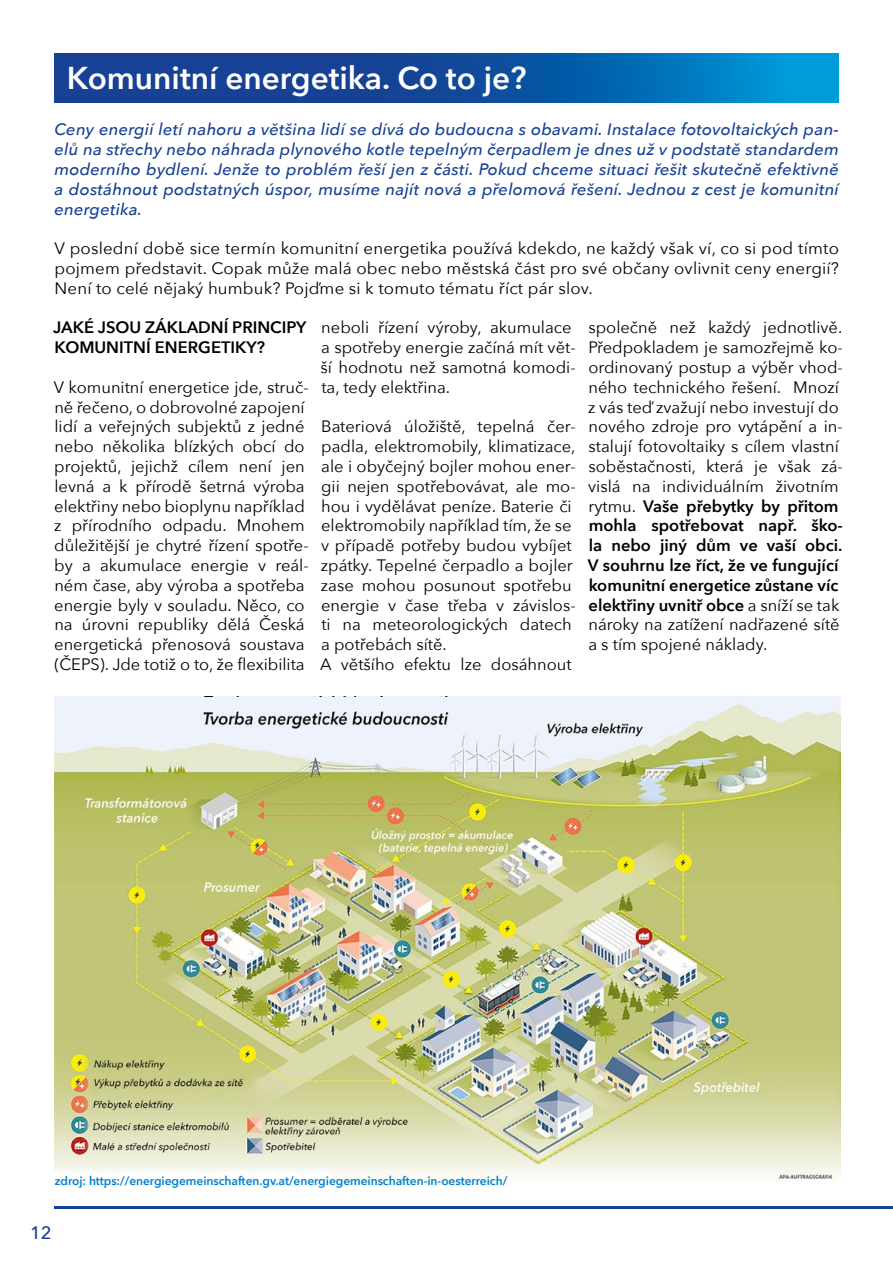
<style>
.page{position:relative;width:893px;height:1263px;background:#fff}
.page>*{position:absolute;margin:0;border:0;box-sizing:border-box;transform-origin:0 0}
.t1{font:600 31.5px "Avenir Next";color:#fff}
.t2{font:500 18px "Avenir Next";color:#164194}
.t3{font:16.5px/19.8px "Avenir Next";color:#000}
.t4{font:italic 500 16.5px/19.8px "Avenir Next";letter-spacing:.01em;color:#164194;text-align:justify}
.t5{font:600 16.5px/19.8px "Avenir Next";color:#000}
.t6{font:600 12px "Avenir Next";letter-spacing:-.005em;color:#0081c9}
.s1{font-weight:600}
</style>
<div class="page">
<hr style="left:54px;top:1207px;width:839px;height:2px;background:#164194">
<svg style="left:54px;top:54px;width:785px;height:48px;background:#0c58a6"></svg>
<img style="left:55px;top:697px;width:785px;height:484px">
<img style="left:193px;top:710px;width:268px;height:30px">
<div style="left:168px;top:697px;width:325px;height:13px;background:#eef2fb"></div>
<h1 class="t1" style="left:67px;top:51px;width:461px">Komunitní energetika. Co to je?</h1>
<p class="t4" style="left:55px;top:119px;width:786px">Ceny energií letí nahoru a většina lidí se dívá do budoucna s obavami. Instalace fotovoltaických pan&shy;elů na střechy nebo náhrada plynového kotle tepelným čerpadlem je dnes už v podstatě standardem moderního bydlení. Jenže to problém řeší jen z části. Pokud chceme situaci řešit skutečně efektivně a dostáhnout podstatných úspor, musíme najít nová a přelomová řešení. Jednou z cest je komunitní energetika.</p>
<p class="t3" style="left:55px;top:238px;width:786px;text-align:justify">V poslední době sice termín komunitní energetika používá kdekdo, ne každý však ví, co si pod tímto pojmem představit. Copak může malá obec nebo městská část pro své občany ovlivnit ceny energií?<br>Není to celé nějaký humbuk? Pojďme si k tomuto tématu říct pár slov.</p>
<p class="t5" style="left:53px;top:317px;width:255px">JAKÉ JSOU ZÁKLADNÍ PRINCIPY<br>KOMUNITNÍ ENERGETIKY?</p>
<p class="t3" style="left:54px;top:376px;width:256px">V komunitní energetice jde, struč&shy;ně řečeno, o dobrovolné zapojení lidí a veřejných subjektů z jedné nebo několika blízkých obcí do projektů, jejichž cílem není jen levná a k přírodě šetrná výroba elektřiny nebo bioplynu například z přírodního odpadu. Mnohem důležitější je chytré řízení spotře&shy;by a akumulace energie v reál&shy;ném čase, aby výroba a spotřeba energie byly v souladu. Něco, co na úrovni republiky dělá Česká energetická přenosová soustava (ČEPS). Jde totiž o to, že flexibilita</p>
<p class="t3" style="left:321px;top:317px;width:256px">neboli řízení výroby, akumulace a spotřeby energie začíná mít vět&shy;ší hodnotu než samotná komodi&shy;ta, tedy elektřina.</p>
<p class="t3" style="left:320px;top:416px;width:257px">Bateriová úložiště, tepelná čer&shy;padla, elektromobily, klimatizace, ale i obyčejný bojler mohou ener&shy;gii nejen spotřebovávat, ale mo&shy;hou i vydělávat peníze. Baterie či elektromobily například tím, že se v případě potřeby budou vybíjet zpátky. Tepelné čerpadlo a bojler zase mohou posunout spotřebu energie v čase třeba v závislos&shy;ti na meteorologických datech a potřebách sítě.<br>A většího efektu lze dosáhnout</p>
<p class="t3" style="left:588px;top:317px;width:256px">společně než každý jednotlivě.<br>Předpokladem je samozřejmě ko&shy;ordinovaný postup a výběr vhod&shy;ného technického řešení. Mnozí z vás teď zvažují nebo investují do nového zdroje pro vytápění a in&shy;stalují fotovoltaiky s cílem vlastní soběstačnosti, která je však zá&shy;vislá na individuálním životním rytmu. <span class="s1">Vaše přebytky by přitom mohla spotřebovat např. ško&shy;la nebo jiný dům ve vaší obci.<br>V souhrnu lze říct, že ve fungující komunitní energetice zůstane víc elektřiny uvnitř obce</span> a sníží se tak nároky na zatížení nadřazené sítě a s tím spojené náklady.</p>
<p class="t6" style="left:55px;top:1170px;width:454px">zdroj: https://energiegemeinschaften.gv.at/energiegemeinschaften-in-oesterreich/</p>
<p class="t2" style="left:30px;top:1217px;width:23px">12</p>
</div>
